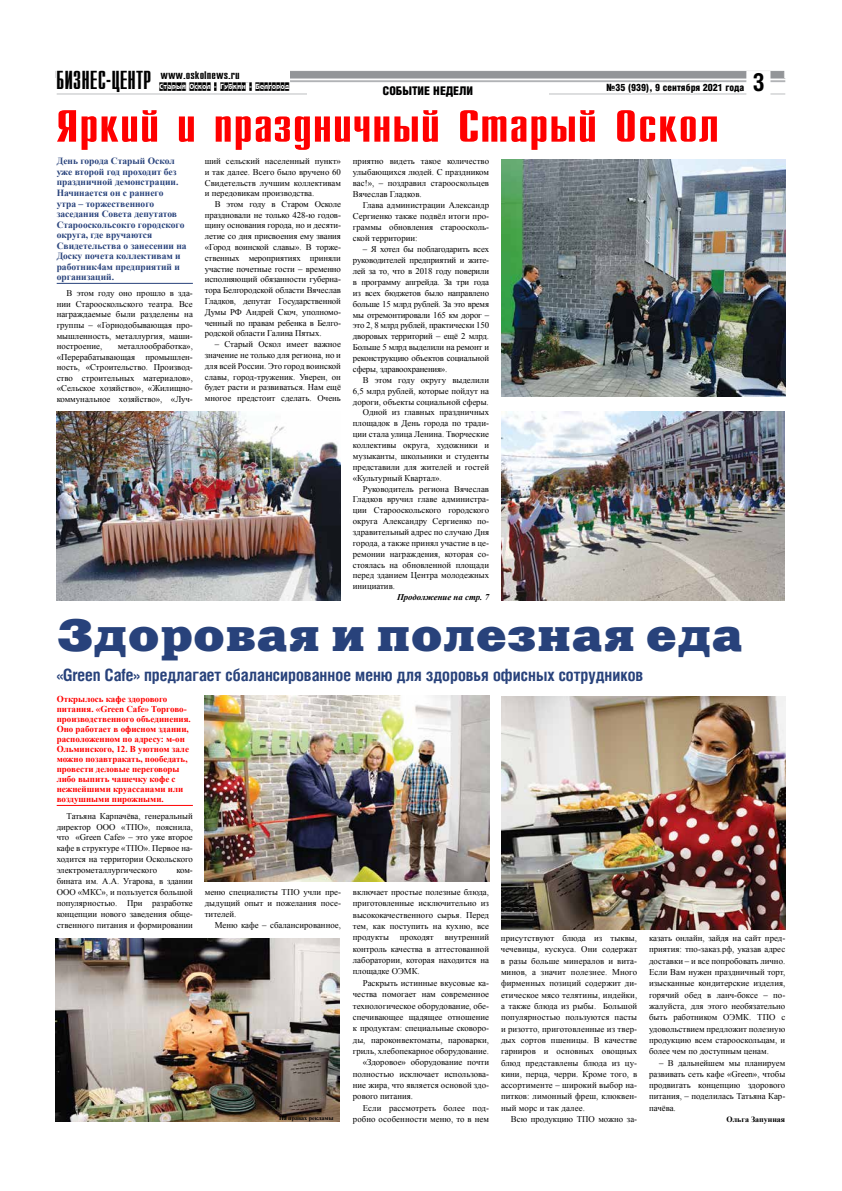
<style>
.page{position:relative;width:842px;height:1191px;background:#fff}
.page>*{position:absolute;margin:0;border:0;box-sizing:border-box;transform-origin:0 0}
.t1{font:45px "Compact C";color:#f00;scale:1.6 1}
.t2{font:45px "Xenia Extended C";color:#28427b}
.t3{font:26px "Compact C";color:#000}
.t4{font:700 25px "Helios Cond";color:#000}
.t5{font:700 17px "Helios Cond";color:#28427b}
.t6{font:900 12px "Helios Cond";color:#000}
.t7{font:11px "Compact C";color:#000;scale:1.5 1}
.t8{font:900 10px "Helios Cond";color:#000}
.t9{font:700 9.5px/10.5px "Times New Roman";color:#28427b}
.t10{font:700 9px/10px "Times New Roman";color:#f00}
.t11{font:8.8px/11.3px "Times New Roman";color:#000;text-align:justify}
.t12{font:italic 700 8.8px "Times New Roman";color:#000}
.t13{font:700 8px "Times New Roman";color:#000}
.t14{font:7px "Adver Gothic Cameo C";letter-spacing:.1em;color:#000;scale:.8 1}
.t15{font:700 6px "Times New Roman";color:#000}
</style>
<div class="page">
<div style="left:56px;top:71px;width:728px;height:7px;background:#939598"></div>
<hr style="left:57px;top:78px;width:728px;height:1px;background:#bcbec0">
<hr style="left:57px;top:80px;width:728px;height:1px;background:#bcbec0">
<hr style="left:57px;top:81px;width:728px;height:1px;background:#a7a9ac">
<hr style="left:57px;top:93px;width:728px;height:1px;background:#bcbec0">
<div style="left:746px;top:71px;width:24px;height:25px;background:#fff"></div>
<div style="left:56px;top:70px;width:234px;height:23px;background:#fff"></div>
<img style="left:502px;top:696px;width:284px;height:233px">
<svg style="left:597px;top:71px;width:169px;height:25px"></svg>
<div style="left:307px;top:85px;width:242px;height:15px;background:#fff"></div>
<hr style="left:57px;top:283px;width:136px;height:1px;background:#28427b">
<img style="left:56px;top:412px;width:285px;height:188px">
<img style="left:501px;top:159px;width:284px;height:237px">
<img style="left:502px;top:412px;width:282px;height:188px">
<img style="left:205px;top:696px;width:284px;height:185px">
<img style="left:56px;top:938px;width:283px;height:184px">
<hr style="left:57px;top:805px;width:136px;height:1px;background:#f00">
<h2 class="t3" style="left:56px;top:67px;width:96px">БИЗНЕС-ЦЕНТР</h2>
<p class="t7" style="left:160px;top:70px;width:54px">www.oskolnews.ru</p>
<p class="t14" style="left:159px;top:83px;width:164px">Старый Оскол - Губкин - Белгород</p>
<h3 class="t6" style="left:383px;top:84px;width:92px">СОБЫТИЕ НЕДЕЛИ</h3>
<p class="t8" style="left:606px;top:82px;width:139px">№35 (939), 9 сентября 2021 года</p>
<h3 class="t4" style="left:752px;top:68px;width:14px">3</h3>
<h1 class="t1" style="left:56px;top:104px;width:416px">Яркий и праздничный Старый Оскол</h1>
<p class="t9" style="left:57px;top:156px;width:131px">День города Старый Оскол уже второй год проходит без праздничной демонстрации.<br>Начинается он с раннего<br>утра – торжественного заседания Совета депутатов<br>Старооскольсокго городского округа, где вручаются<br>Свидетельства о занесении на<br>Доску почета коллективам и работник4ам предприятий и организаций.</p>
<p class="t11" style="left:57px;top:288px;width:138px;line-height:10.6px;text-indent:10px">В этом году оно прошло в зда&shy;нии Старооскольского театра. Все награждаемые были разделены на группы – «Горнодобывающая про&shy;мышленность, металлургия, маши&shy;ностроение,</p>
<p class="t11" style="left:57px;top:341px;width:138px;line-height:10.6px;text-indent:61px">металлообработка», «Перерабатывающая промышлен&shy;ность, «Строительство. Производ&shy;ство строительных материалов», «Сельское хозяйство», «Жилищно&shy;коммунальное хозяйство», «Луч-</p>
<p class="t11" style="left:205px;top:156px;width:138px;line-height:10.7px">ший сельский населенный пункт» и так далее. Всего было вручено 60<br>Свидетельств лучшим коллективам и передовикам производства.</p>
<p class="t11" style="left:205px;top:198px;width:138px;line-height:10.8px;text-indent:10px">В этом году в Старом Осколе праздновали не только 428-ю годов&shy;щину основания города, но и десяти&shy;летие со дня присвоения ему звания «Город воинской славы». В торже&shy;ственных мероприятиях приняли участие почетные гости – временно исполняющий обязанности губерна&shy;тора Белгородской области Вячеслав Гладков, депутат Государственной Думы РФ Андрей Скоч, уполномо&shy;ченный по правам ребенка в Белго&shy;родской области Галина Пятых.</p>
<p class="t11" style="left:205px;top:339px;width:138px;line-height:10.7px;text-indent:10px">– Старый Оскол имеет важное значение не только для региона, но и для всей России. Это город воинской славы, город-труженик. Уверен, он будет расти и развиваться. Нам ещё многое предстоит сделать. Очень</p>
<p class="t11" style="left:353px;top:156px;width:138px;line-height:11px">приятно видеть такое количество улыбающихся людей. С праздником вас!», – поздравил старооскольцев Вячеслав Гладков.</p>
<p class="t11" style="left:353px;top:200px;width:138px;line-height:11px;text-indent:10px">Глава администрации Александр Сергиенко также подвёл итоги про&shy;граммы обновления староосколь&shy;ской территории:</p>
<p class="t11" style="left:353px;top:243px;width:138px;line-height:10.9px;text-indent:10px">– Я хотел бы поблагодарить всех руководителей предприятий и жите&shy;лей за то, что в 2018 году поверили в программу апгрейда. За три года из всех бюджетов было направлено больше 15 млрд рублей. За это время мы отремонтировали 165 км дорог – это 2, 8 млрд рублей, практически 150 дворовых территорий – ещё 2 млрд.<br>Больше 5 млрд выделили на ремонт и реконструкцию объектов социальной сферы, здравоохранения».</p>
<p class="t11" style="left:363px;top:374px;width:128px">В этом году округу выделили</p>
<p class="t11" style="left:353px;top:385px;width:138px">6,5 млрд рублей, которые пойдут на</p>
<p class="t11" style="left:353px;top:396px;width:137px">дороги, объекты социальной сферы.</p>
<p class="t11" style="left:363px;top:406px;width:128px">Одной из главных праздничных</p>
<p class="t11" style="left:353px;top:417px;width:138px">площадок в День города по тради-</p>
<p class="t11" style="left:353px;top:428px;width:138px">ции стала улица Ленина. Творческие</p>
<p class="t11" style="left:353px;top:439px;width:138px">коллективы округа, художники и</p>
<p class="t11" style="left:353px;top:450px;width:138px">музыканты, школьники и студенты</p>
<p class="t11" style="left:353px;top:461px;width:138px">представили для жителей и гостей</p>
<p class="t11" style="left:353px;top:472px;width:90px">«Культурный Квартал».</p>
<p class="t11" style="left:363px;top:483px;width:128px">Руководитель региона Вячеслав</p>
<p class="t11" style="left:353px;top:493px;width:138px">Гладков вручил главе администра-</p>
<p class="t11" style="left:353px;top:504px;width:138px">ции Старооскольского городского</p>
<p class="t11" style="left:353px;top:515px;width:138px">округа Александру Сергиенко по-</p>
<p class="t11" style="left:353px;top:526px;width:138px">здравительный адрес по случаю Дня</p>
<p class="t11" style="left:353px;top:537px;width:138px">города, а также принял участие в це-</p>
<p class="t11" style="left:353px;top:548px;width:138px">ремонии награждения, которая со-</p>
<p class="t11" style="left:353px;top:559px;width:138px">стоялась на обновленной площади</p>
<p class="t11" style="left:353px;top:569px;width:138px">перед зданием Центра молодежных</p>
<p class="t11" style="left:353px;top:580px;width:44px">инициатив.</p>
<p class="t12" style="left:397px;top:591px;width:94px">Продолжение на стр. 7</p>
<h1 class="t2" style="left:57px;top:607px;width:688px">Здоровая и полезная еда</h1>
<h3 class="t5" style="left:57px;top:665px;width:588px">«Green Cafe» предлагает сбалансированное меню для здоровья офисных сотрудников</h3>
<p class="t10" style="left:57px;top:694px;width:136px">Открылось кафе здорового питания. «Green Cafe» Торгово&shy;производственного объединения.<br>Оно работает в офисном здании, расположенном по адресу: м-он<br>Ольминского, 12. В уютном зале можно позавтракать, пообедать, провести деловые переговоры либо выпить чашечку кофе с нежнейшими круассанами или воздушными пирожными.</p>
<p class="t11" style="left:57px;top:810px;width:138px;line-height:10.9px;text-indent:10px">Татьяна Карпачёва, генеральный директор ООО «ТПО», пояснила, что «Green Cafe» – это уже второе кафе в структуре «ТПО». Первое на&shy;ходится на территории Оскольского электрометаллургического</p>
<p class="t11" style="left:57px;top:864px;width:138px;line-height:11px;text-indent:120px">ком&shy;бината им. А.А. Угарова, в здании ООО «МКС», и пользуется большой популярностью. При разработке концепции нового заведения обще&shy;ственного питания и формировании</p>
<p class="t11" style="left:205px;top:886px;width:138px">меню специалисты ТПО учли пре&shy;дыдущий опыт и пожелания посе&shy;тителей.</p>
<p class="t11" style="left:215px;top:919px;width:128px">Меню кафе – сбалансированное,</p>
<p class="t15" style="left:279px;top:1114px;width:56px">На правах рекламы</p>
<p class="t11" style="left:353px;top:886px;width:138px">включает простые полезные блюда, приготовленные исключительно из высококачественного сырья. Перед тем, как поступить на кухню, все продукты проходят внутренний контроль качества в аттестованной лаборатории, которая находится на площадке ОЭМК.</p>
<p class="t11" style="left:363px;top:977px;width:128px">Раскрыть истинные вкусовые ка-</p>
<p class="t11" style="left:353px;top:988px;width:138px">чества помогает нам современное</p>
<p class="t11" style="left:353px;top:1000px;width:138px">технологическое оборудование, обе-</p>
<p class="t11" style="left:353px;top:1011px;width:138px">спечивающее щадящее отношение</p>
<p class="t11" style="left:353px;top:1022px;width:138px">к продуктам: специальные сковоро-</p>
<p class="t11" style="left:353px;top:1034px;width:138px">ды, пароконвектоматы, пароварки,</p>
<p class="t11" style="left:353px;top:1045px;width:138px">гриль, хлебопекарное оборудование.</p>
<p class="t11" style="left:363px;top:1056px;width:128px">«Здоровое» оборудование почти</p>
<p class="t11" style="left:353px;top:1068px;width:138px">полностью исключает использова-</p>
<p class="t11" style="left:353px;top:1079px;width:138px">ние жира, что является основой здо-</p>
<p class="t11" style="left:353px;top:1090px;width:62px">рового питания.</p>
<p class="t11" style="left:363px;top:1101px;width:128px">Если рассмотреть более под-</p>
<p class="t11" style="left:353px;top:1113px;width:138px">робно особенности меню, то в нем</p>
<p class="t11" style="left:501px;top:932px;width:138px">присутствуют блюда из тыквы, чечевицы, кускуса. Они содержат в разы больше минералов и вита&shy;минов, а значит полезнее. Много фирменных позиций содержит ди&shy;етическое мясо телятины, индейки, а также блюда из рыбы. Большой популярностью пользуются пасты и ризотто, приготовленные из твер&shy;дых сортов пшеницы. В качестве гарниров и основных овощных блюд представлены блюда из цу&shy;кини, перца, черри. Кроме того, в ассортименте – широкий выбор на&shy;питков: лимонный фреш, клюквен&shy;ный морс и так далее.</p>
<p class="t11" style="left:511px;top:1113px;width:128px">Всю продукцию ТПО можно за-</p>
<p class="t11" style="left:649px;top:932px;width:138px">казать онлайн, зайдя на сайт пред&shy;приятия: тпо-заказ.рф, указав адрес доставки – и все попробовать лично.<br>Если Вам нужен праздничный торт, изысканные кондитерские изделия, горячий обед в ланч-боксе – по&shy;жалуйста, для этого необязательно быть работником ОЭМК. ТПО с удовольствием предложит полезную продукцию всем старооскольцам, и более чем по доступным ценам.</p>
<p class="t11" style="left:649px;top:1056px;width:138px;text-indent:10px">– В дальнейшем мы планируем развивать сеть кафе «Green», чтобы продвигать концепцию здорового питания, – поделилась Татьяна Кар&shy;пачёва.</p>
<p class="t13" style="left:726px;top:1113px;width:60px">Ольга Запунная</p>
</div>
